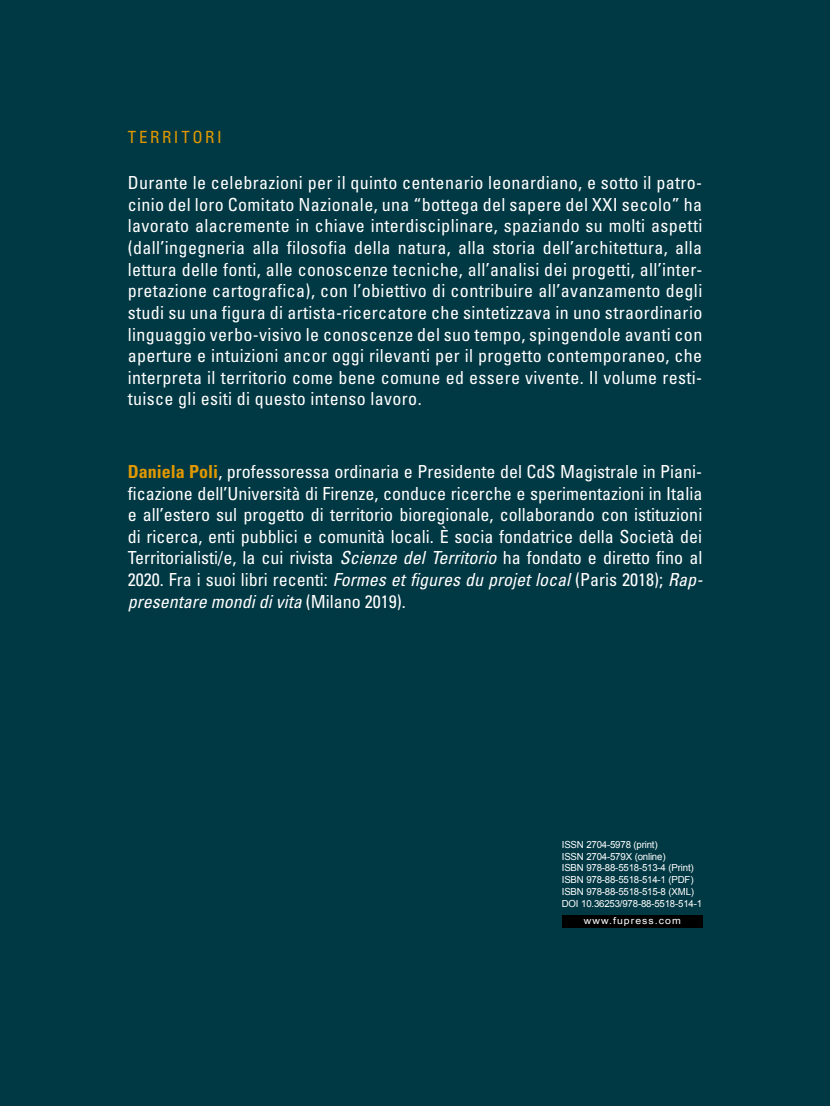
<style>
.page{position:relative;width:830px;height:1106px;background:#fff}
.page>*{position:absolute;margin:0;border:0;box-sizing:border-box;transform-origin:0 0}
.t1{font:condensed 18px/21.6px "Univers LT Std";letter-spacing:.01em;color:#fff;text-align:justify}
.t2{font:condensed 16.8px "Univers LT Std";letter-spacing:.16em;color:#e19800}
.t3{font:9.75px/11.7px "Arial";letter-spacing:-.02em;color:#fff}
.t4{font:9.45px "Arial";letter-spacing:.1em;color:#fff;scale:1.11 1}
.s1{font-weight:700;color:#e19800}
.s2{font-style:italic}
</style>
<div class="page">
<div style="left:0;top:0;width:829px;height:1106px;background:#003843"></div>
<div style="left:562px;top:915px;width:140px;height:12px;background:#000"></div>
<p class="t2" style="left:128px;top:127px;width:95px">TERRITORI</p>
<p class="t1" style="left:128px;top:172px;width:576px">Durante le celebrazioni per il quinto centenario leonardiano, e sotto il patro&shy;cinio del loro Comitato Nazionale, una “bottega del sapere del XXI secolo” ha lavorato alacremente in chiave interdisciplinare, spaziando su molti aspetti (dall’ingegneria alla filosofia della natura, alla storia dell’architettura, alla lettura delle fonti, alle conoscenze tecniche, all’analisi dei progetti, all’inter&shy;pretazione cartografica), con l’obiettivo di contribuire all’avanzamento degli studi su una figura di artista-ricercatore che sintetizzava in uno straordinario linguaggio verbo-visivo le conoscenze del suo tempo, spingendole avanti con aperture e intuizioni ancor oggi rilevanti per il progetto contemporaneo, che interpreta il territorio come bene comune ed essere vivente. Il volume resti&shy;tuisce gli esiti di questo intenso lavoro.</p>
<p class="t1" style="left:128px;top:460px;width:576px"><span class="s1">Daniela Poli</span>, professoressa ordinaria e Presidente del CdS Magistrale in Piani&shy;ficazione dell’Università di Firenze, conduce ricerche e sperimentazioni in Italia e all’estero sul progetto di territorio bioregionale, collaborando con istituzioni di ricerca, enti pubblici e comunità locali. È socia fondatrice della Società dei Territorialisti/e, la cui rivista <span class="s2">Scienze del Territorio</span> ha fondato e diretto fino al 2020. Fra i suoi libri recenti: <span class="s2">Formes et figures du projet local</span> (Paris 2018); <span class="s2">Rap&shy;presentare mondi di vita</span> (Milano 2019).</p>
<p class="t3" style="left:561px;top:838px;width:142px">ISSN 2704-5978 (print)<br>ISSN 2704-579X (online)<br>ISBN 978-88-5518-513-4 (Print)<br>ISBN 978-88-5518-514-1 (PDF)<br>ISBN 978-88-5518-515-8 (XML)<br>DOI 10.36253/978-88-5518-514-1</p>
<p class="t4" style="left:583px;top:914px;width:89px">www.fupress.com</p>
</div>
